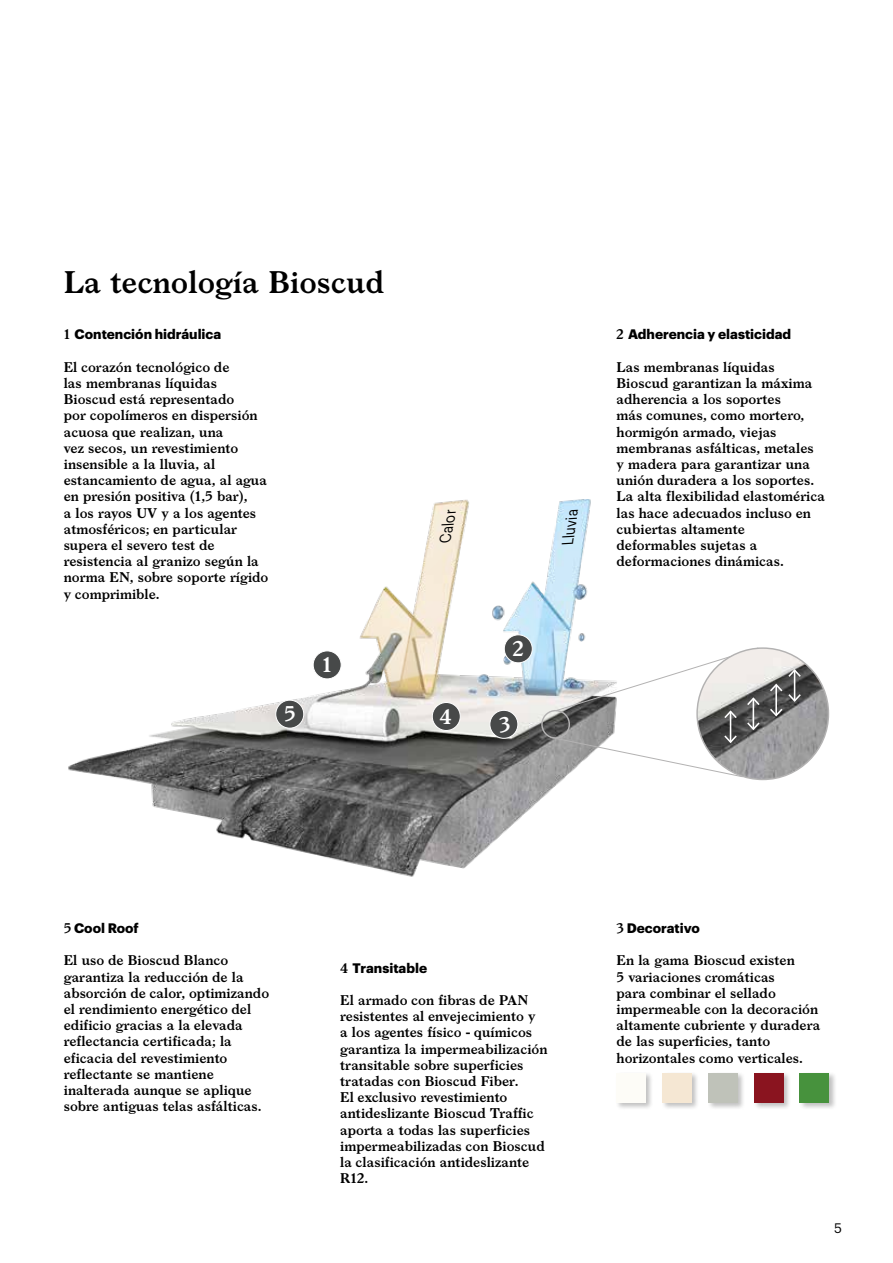
<style>
.page{position:relative;width:893px;height:1263px;background:#fff}
.page>*{position:absolute;margin:0;border:0;box-sizing:border-box;transform-origin:0 0}
.t1{font:600 30px "Larish Neue";color:#000}
.t2{font:600 20.55px "Larish Neue";color:#fff}
.t3{font:italic 15.3px "Graphik";color:#000;scale:.89 1}
.t4{font:600 13.5px/16.2px "Larish Neue";color:#000}
.t5{font:700 13.5px "Graphik";color:#000}
.t6{font:13.5px "Graphik";color:#000}
.s1{font-family:"Larish Neue";font-weight:600}
</style>
<div class="page">
<img style="left:68px;top:499px;width:523px;height:378px">
<img style="left:697px;top:648px;width:131px;height:131px;border-radius:66px">
<svg style="left:768px;top:668px;width:34px;height:50px;background:#7a7b7a"></svg>
<svg style="left:540px;top:647px;width:221px;height:130px"></svg>
<div style="left:313px;top:651px;width:28px;height:28px;background:#474949;border-radius:50%"></div>
<div style="left:313px;top:650px;width:29px;height:29px;border:1px solid #fff;border-radius:50%"></div>
<div style="left:504px;top:635px;width:28px;height:28px;background:#474949;border-radius:50%"></div>
<div style="left:504px;top:634px;width:29px;height:29px;border:1px solid #fff;border-radius:50%"></div>
<div style="left:276px;top:700px;width:28px;height:28px;background:#474949;border-radius:50%"></div>
<div style="left:275px;top:700px;width:29px;height:28px;border:1px solid #fff;border-radius:50%"></div>
<div style="left:490px;top:710px;width:28px;height:28px;background:#474949;border-radius:50%"></div>
<div style="left:489px;top:710px;width:29px;height:29px;border:1px solid #fff;border-radius:50%"></div>
<div style="left:432px;top:702px;width:28px;height:28px;background:#474949;border-radius:50%"></div>
<div style="left:432px;top:702px;width:29px;height:29px;border:1px solid #fff;border-radius:50%"></div>
<div style="left:615px;top:1071px;width:222px;height:39px;background:#000;opacity:.25"></div>
<div style="left:662px;top:1073px;width:30px;height:30px;background:#f5e7d3"></div>
<div style="left:708px;top:1073px;width:30px;height:30px;background:#bfc2b9"></div>
<div style="left:754px;top:1073px;width:29px;height:30px;background:#8a141f"></div>
<div style="left:799px;top:1073px;width:30px;height:30px;background:#47923d"></div>
<div style="left:616px;top:1073px;width:30px;height:30px;background:#fdfcf7"></div>
<h1 class="t1" style="left:64px;top:259px;width:322px">La tecnología Bioscud</h1>
<p class="t5" style="left:64px;top:324px;width:159px"><span class="s1">1</span> Contención hidráulica</p>
<p class="t4" style="left:64px;top:358px;width:206px">El corazón tecnológico de<br>las membranas líquidas<br>Bioscud está representado<br>por copolímeros en dispersión acuosa que realizan, una<br>vez secos, un revestimiento insensible a la lluvia, al estancamiento de agua, al agua en presión positiva (1,5 bar),<br>a los rayos UV y a los agentes atmosféricos; en particular supera el severo test de resistencia al granizo según la norma EN, sobre soporte rígido y comprimible.</p>
<h2 class="t2" style="left:284px;top:698px;width:13px">5</h2>
<h2 class="t2" style="left:322px;top:649px;width:11px">1</h2>
<p class="t3" style="left:434px;top:540px;width:40px;rotate:-80deg">Calor</p>
<p class="t3" style="left:556px;top:543px;width:43px;rotate:-82deg">Lluvia</p>
<h2 class="t2" style="left:439px;top:700px;width:14px">4</h2>
<h2 class="t2" style="left:513px;top:633px;width:13px">2</h2>
<h2 class="t2" style="left:499px;top:708px;width:13px">3</h2>
<p class="t5" style="left:617px;top:324px;width:176px"><span class="s1">2</span> Adherencia y elasticidad</p>
<p class="t4" style="left:617px;top:358px;width:210px">Las membranas líquidas<br>Bioscud garantizan la máxima adherencia a los soportes<br>más comunes, como mortero, hormigón armado, viejas membranas asfálticas, metales<br>y madera para garantizar una unión duradera a los soportes.<br>La alta flexibilidad elastomérica las hace adecuados incluso en cubiertas altamente deformables sujetas a deformaciones dinámicas.</p>
<p class="t5" style="left:64px;top:917px;width:77px"><span class="s1">5</span> Cool Roof</p>
<p class="t4" style="left:64px;top:951px;width:207px">El uso de Bioscud Blanco garantiza la reducción de la absorción de calor, optimizando el rendimiento energético del edificio gracias a la elevada reflectancia certificada; la eficacia del revestimiento reflectante se mantiene inalterada aunque se aplique sobre antiguas telas asfálticas.</p>
<p class="t5" style="left:340px;top:957px;width:88px"><span class="s1">4</span> Transitable</p>
<p class="t4" style="left:340px;top:991px;width:209px">El armado con fibras de PAN resistentes al envejecimiento y<br>a los agentes físico - químicos garantiza la impermeabilización transitable sobre superficies tratadas con Bioscud Fiber.<br>El exclusivo revestimiento antideslizante Bioscud Traffic aporta a todas las superficies impermeabilizadas con Bioscud la clasificación antideslizante<br>R12.</p>
<p class="t5" style="left:617px;top:917px;width:85px"><span class="s1">3</span> Decorativo</p>
<p class="t4" style="left:617px;top:951px;width:205px">En la gama Bioscud existen<br>5 variaciones cromáticas<br>para combinar el sellado impermeable con la decoración altamente cubriente y duradera de las superficies, tanto horizontales como verticales.</p>
<p class="t6" style="left:834px;top:1218px;width:9px">5</p>
</div>
